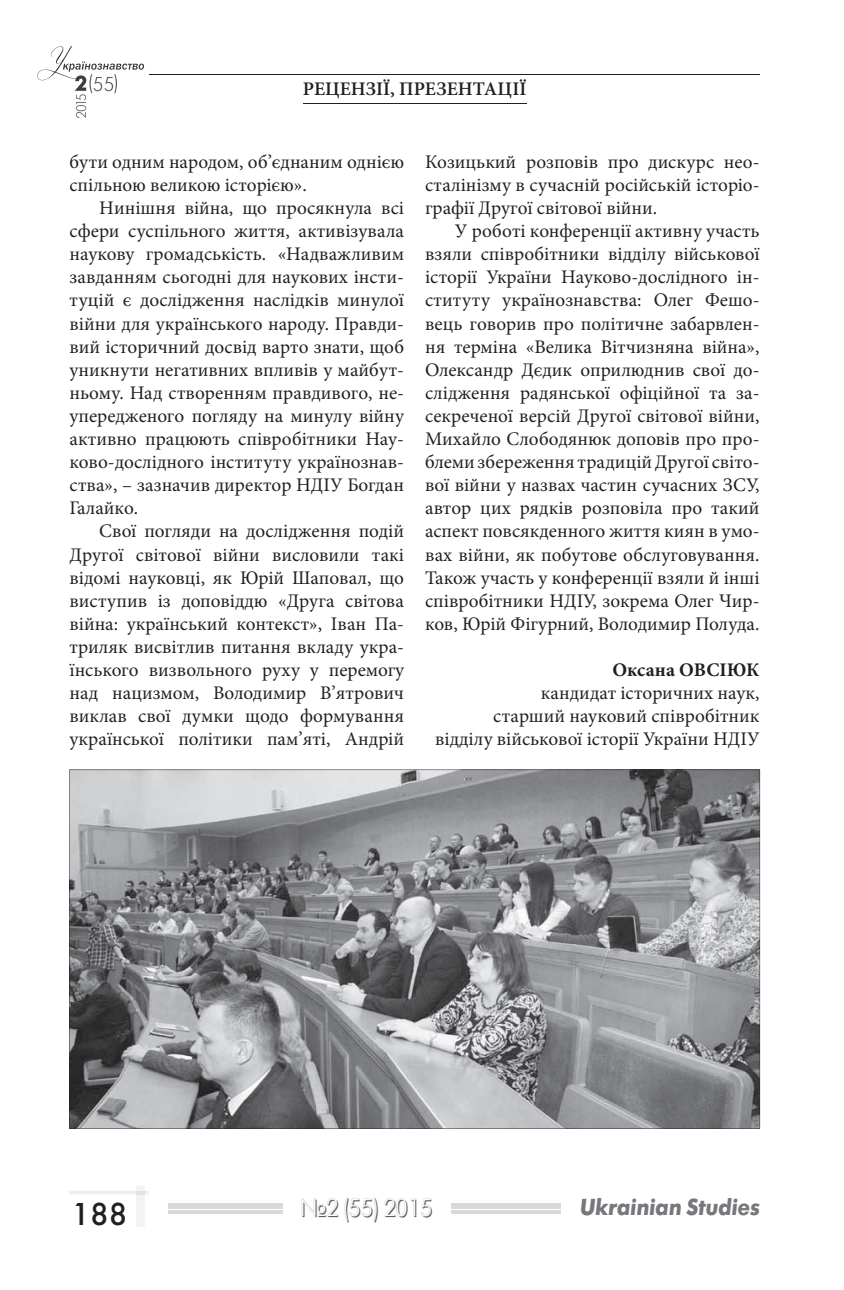
<style>
.page{position:relative;width:844px;height:1290px;background:#fff}
.page>*{position:absolute;margin:0;border:0;box-sizing:border-box;transform-origin:0 0}
.t1{font:31.5px "Futura Futuris";color:#231f20}
.t2{font:24.5px "Futura Futuris Shadow";color:#5f5f62;scale:.93 1}
.t3{font:italic 700 23.1px "Futura Futuris";color:#76787b;scale:.91 1}
.t4{font:19.25px/23.1px "Minion Pro";color:#231f20;text-align:justify}
.t5{font:600 19.25px "Minion Pro";color:#231f20}
.t6{font:700 19.25px "Minion Pro";color:#231f20}
</style>
<div class="page">
<hr style="left:67px;top:74px;width:692px;height:1px;background:#231f20">
<div style="left:27px;top:27px;width:122px;height:118px;background:#fff"></div>
<svg style="left:37px;top:46px;width:107px;height:72px"></svg>
<hr style="left:169px;top:1203px;width:114px;height:3px;background:#d8d9db">
<hr style="left:169px;top:1207px;width:114px;height:2px;background:#d8d9db">
<hr style="left:169px;top:1210px;width:114px;height:3px;background:#d8d9db">
<hr style="left:451px;top:1203px;width:110px;height:3px;background:#d8d9db">
<hr style="left:451px;top:1207px;width:110px;height:2px;background:#d8d9db">
<hr style="left:451px;top:1210px;width:110px;height:3px;background:#d8d9db">
<hr style="left:69px;top:1191px;width:67px;height:3px;background:#eeeeef">
<svg style="left:136px;top:1186px;width:13px;height:41px"></svg>
<hr style="left:303px;top:104px;width:223px;height:1px;background:#231f20">
<svg style="left:69px;top:769px;width:690px;height:360px;background:#8e9092"></svg>
<p class="t5" style="left:302px;top:76px;width:225px">РЕЦЕНЗІЇ, ПРЕЗЕНТАЦІЇ</p>
<p class="t4" style="left:69px;top:150px;width:336px">бути одним народом, об’єднаним однією спільною великою історією».</p>
<p class="t4" style="left:69px;top:196px;width:336px;text-indent:30px">Нинішня війна, що просякнула всі сфери суспільного життя, активізувала наукову громадськість. «Надважливим завданням сьогодні для наукових інсти&shy;туцій є дослідження наслідків минулої війни для українського народу. Правди&shy;вий історичний досвід варто знати, щоб уникнути негативних впливів у майбут&shy;ньому. Над створенням правдивого, не&shy;упередженого погляду на минулу війну активно працюють співробітники Нау&shy;ково-дослідного інституту українознав&shy;ства», – зазначив директор НДІУ Богдан Галайко.</p>
<p class="t4" style="left:69px;top:520px;width:336px;text-indent:30px">Свої погляди на дослідження подій Другої світової війни висловили такі відомі науковці, як Юрій Шаповал, що виступив із доповіддю «Друга світова війна: український контекст», Іван Па&shy;триляк висвітлив питання вкладу укра&shy;їнського визвольного руху у перемогу над нацизмом, Володимир В’ятрович виклав свої думки щодо формування української політики пам’яті, Андрій</p>
<p class="t4" style="left:425px;top:150px;width:336px">Козицький розповів про дискурс нео&shy;сталінізму в сучасній російській історіо&shy;графії Другої світової війни.</p>
<p class="t4" style="left:425px;top:219px;width:336px;text-indent:30px">У роботі конференції активну участь взяли співробітники відділу військової історії України Науково-дослідного ін&shy;ституту українознавства: Олег Фешо&shy;вець говорив про політичне забарвлен&shy;ня терміна «Велика Вітчизняна війна», Олександр Дєдик оприлюднив свої до&shy;слідження радянської офіційної та за&shy;секреченої версій Другої світової війни, Михайло Слободянюк доповів про про&shy;блеми збереження традицій Другої світо&shy;вої війни у назвах частин сучасних ЗСУ, автор цих рядків розповіла про такий аспект повсякденного життя киян в умо&shy;вах війни, як побутове обслуговування.<br>Також участь у конференції взяли й інші співробітники НДІУ, зокрема Олег Чир&shy;ков, Юрій Фігурний, Володимир Полуда.</p>
<p class="t6" style="left:612px;top:656px;width:148px">Оксана ОВСІЮК</p>
<p class="t4" style="left:435px;top:681px;width:326px;text-align:right">кандидат історичних наук,<br>старший науковий співробітник відділу військової історії України НДІУ</p>
<h1 class="t1" style="left:71px;top:1194px;width:57px">188</h1>
<p class="t2" style="left:300px;top:1194px;width:144px">№2 (55) 2015</p>
<p class="t3" style="left:579px;top:1193px;width:199px">Ukrainian Studies</p>
</div>
